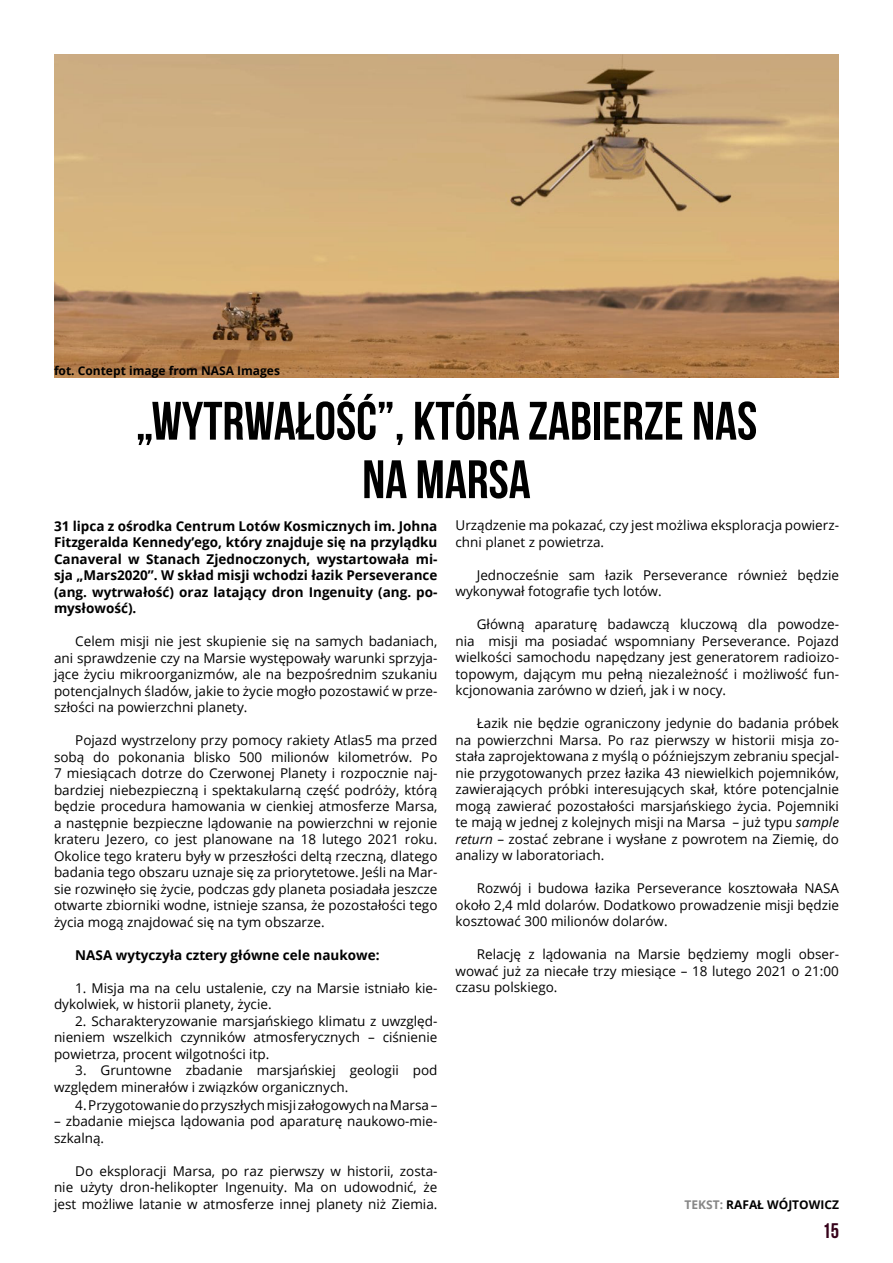
<style>
.page{position:relative;width:893px;height:1263px;background:#fff}
.page>*{position:absolute;margin:0;border:0;box-sizing:border-box;transform-origin:0 0}
.t1{font:700 54px/58.5px "Bebas Neue";color:#000;text-align:center}
.t2{font:700 21px "Bebas Neue";color:#350019}
.t3{font:13.5px/16.5px "Open Sans";color:#000;text-align:justify}
.t4{font:700 13.5px/16.5px "Open Sans";color:#000;text-align:justify}
.t5{font:700 12px "Open Sans";color:#000}
.s1{font-style:italic}
.s2{color:#878787}
</style>
<div class="page">
<img style="left:54px;top:54px;width:785px;height:323px">
<p class="t5" style="left:54px;top:362px;width:227px">fot. Contept image from NASA Images</p>
<h1 class="t1" style="left:136px;top:391px;width:623px">„WYTRWAŁOŚĆ”, KTÓRA ZABIERZE NAS<br>NA MARSA</h1>
<p class="t4" style="left:54px;top:517px;width:385px">31 lipca z ośrodka Centrum Lotów Kosmicznych im. Johna Fitzgeralda Kennedy’ego, który znajduje się na przylądku Canaveral w Stanach Zjednoczonych, wystartowała mi&shy;sja „Mars2020”. W skład misji wchodzi łazik Perseverance (ang. wytrwałość) oraz latający dron Ingenuity (ang. po&shy;mysłowość).</p>
<p class="t3" style="left:54px;top:632px;width:385px;text-indent:21px">Celem misji nie jest skupienie się na samych badaniach, ani sprawdzenie czy na Marsie występowały warunki sprzyja&shy;jące życiu mikroorganizmów, ale na bezpośrednim szukaniu potencjalnych śladów, jakie to życie mogło pozostawić w prze&shy;szłości na powierzchni planety.</p>
<p class="t3" style="left:54px;top:731px;width:385px;text-indent:21px">Pojazd wystrzelony przy pomocy rakiety Atlas5 ma przed sobą do pokonania blisko 500 milionów kilometrów. Po 7 miesiącach dotrze do Czerwonej Planety i rozpocznie naj&shy;bardziej niebezpieczną i spektakularną część podróży, którą będzie procedura hamowania w cienkiej atmosferze Marsa, a następnie bezpieczne lądowanie na powierzchni w rejonie krateru Jezero, co jest planowane na 18 lutego 2021 roku.<br>Okolice tego krateru były w przeszłości deltą rzeczną, dlatego badania tego obszaru uznaje się za priorytetowe. Jeśli na Mar&shy;sie rozwinęło się życie, podczas gdy planeta posiadała jeszcze otwarte zbiorniki wodne, istnieje szansa, że pozostałości tego życia mogą znajdować się na tym obszarze.</p>
<p class="t4" style="left:75px;top:946px;width:306px">NASA wytyczyła cztery główne cele naukowe:</p>
<p class="t3" style="left:54px;top:979px;width:385px;text-indent:21px">1. Misja ma na celu ustalenie, czy na Marsie istniało kie&shy;dykolwiek, w historii planety, życie.</p>
<p class="t3" style="left:54px;top:1012px;width:385px;text-indent:21px">2. Scharakteryzowanie marsjańskiego klimatu z uwzględ&shy;nieniem wszelkich czynników atmosferycznych – ciśnienie powietrza, procent wilgotności itp.</p>
<p class="t3" style="left:54px;top:1061px;width:385px;text-indent:21px">3. Gruntowne zbadanie marsjańskiej geologii pod względem minerałów i związków organicznych.</p>
<p class="t3" style="left:75px;top:1096px;width:364px">4. Przygotowanie do przyszłych misji załogowych na Marsa –</p>
<p class="t3" style="left:54px;top:1112px;width:385px">– zbadanie miejsca lądowania pod aparaturę naukowo-mie&shy;szkalną.</p>
<p class="t3" style="left:54px;top:1162px;width:385px;text-indent:21px">Do eksploracji Marsa, po raz pierwszy w historii, zosta&shy;nie użyty dron-helikopter Ingenuity. Ma on udowodnić, że jest możliwe latanie w atmosferze innej planety niż Ziemia.</p>
<p class="t3" style="left:455px;top:517px;width:385px">Urządzenie ma pokazać, czy jest możliwa eksploracja powierz&shy;chni planet z powietrza.</p>
<p class="t3" style="left:455px;top:566px;width:385px;text-indent:21px">Jednocześnie sam łazik Perseverance również będzie wykonywał fotografie tych lotów.</p>
<p class="t3" style="left:455px;top:616px;width:385px;text-indent:21px">Główną aparaturę badawczą kluczową dla powodze&shy;nia misji ma posiadać wspomniany Perseverance. Pojazd wielkości samochodu napędzany jest generatorem radioizo&shy;topowym, dającym mu pełną niezależność i możliwość fun&shy;kcjonowania zarówno w dzień, jak i w nocy.</p>
<p class="t3" style="left:455px;top:715px;width:385px;text-indent:21px">Łazik nie będzie ograniczony jedynie do badania próbek na powierzchni Marsa. Po raz pierwszy w historii misja zo&shy;stała zaprojektowana z myślą o późniejszym zebraniu specjal&shy;nie przygotowanych przez łazika 43 niewielkich pojemników, zawierających próbki interesujących skał, które potencjalnie mogą zawierać pozostałości marsjańskiego życia. Pojemniki te mają w jednej z kolejnych misji na Marsa – już typu <span class="s1">sample return</span> – zostać zebrane i wysłane z powrotem na Ziemię, do analizy w laboratoriach.</p>
<p class="t3" style="left:455px;top:880px;width:385px;text-indent:21px">Rozwój i budowa łazika Perseverance kosztowała NASA około 2,4 mld dolarów. Dodatkowo prowadzenie misji będzie kosztować 300 milionów dolarów.</p>
<p class="t3" style="left:455px;top:946px;width:385px;text-indent:21px">Relację z lądowania na Marsie będziemy mogli obser&shy;wować już za niecałe trzy miesiące – 18 lutego 2021 o 21:00 czasu polskiego.</p>
<p class="t5" style="left:684px;top:1196px;width:156px"><span class="s2">TEKST:</span> RAFAŁ WÓJTOWICZ</p>
<h2 class="t2" style="left:822px;top:1219px;width:18px">15</h2>
</div>
